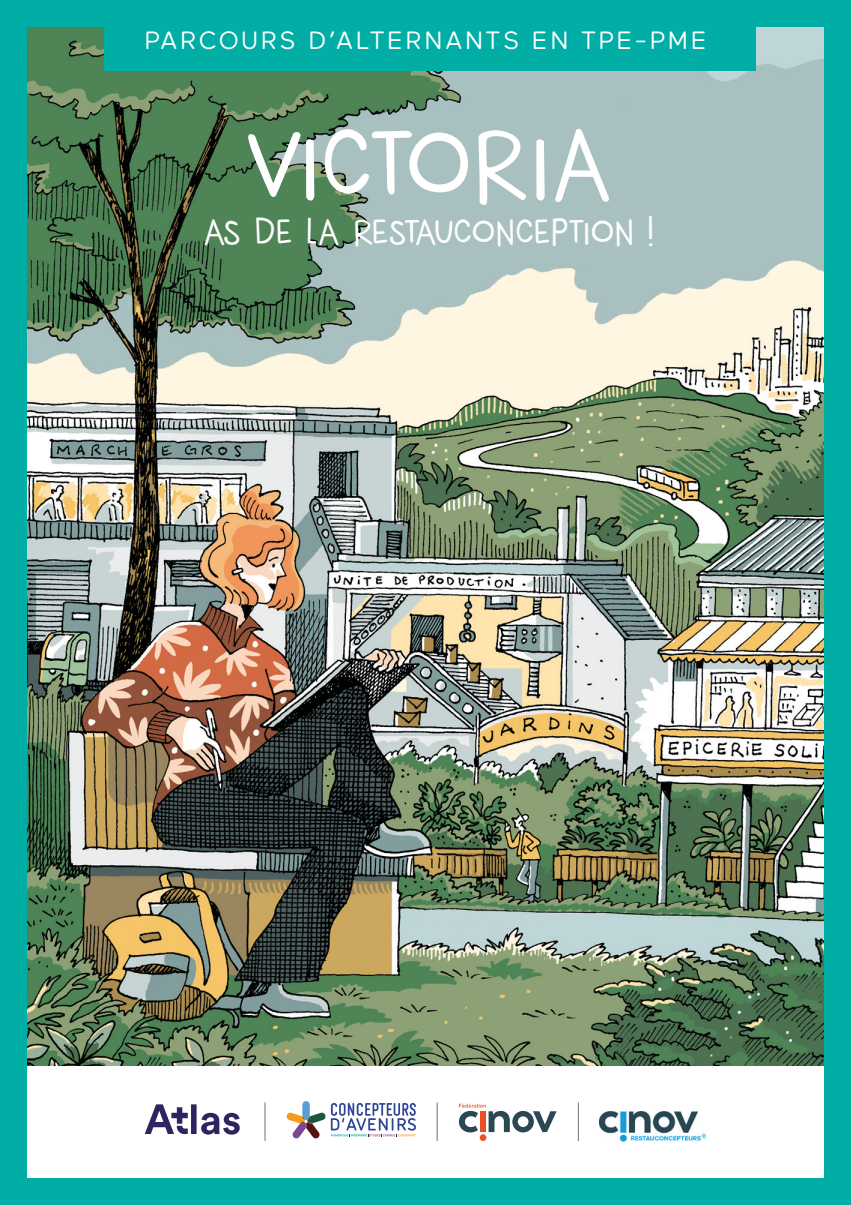
<style>
.page{position:relative;width:851px;height:1205px;background:#fff}
.page>*{position:absolute;margin:0;border:0;box-sizing:border-box;transform-origin:0 0}
.t1{font:105px "DK New Beginnings";color:#fff}
.t2{font:37.5px "DK New Beginnings";letter-spacing:-.025em;color:#fff}
.t3{font:25px "Maax Rounded";letter-spacing:.1em;color:#fff}
</style>
<div class="page">
<div style="left:0;top:0;width:850px;height:1205px;background:#00aea6"></div>
<img style="left:27px;top:28px;width:796px;height:1038px">
<div style="left:27px;top:1066px;width:796px;height:111px;background:#fff"></div>
<div style="left:105px;top:9px;width:650px;height:62px;background:#00aea6"></div>
<hr style="left:264px;top:1102px;width:1px;height:39px;background:#70706f">
<hr style="left:436px;top:1102px;width:1px;height:39px;background:#70706f">
<hr style="left:578px;top:1102px;width:1px;height:39px;background:#70706f">
<svg style="left:287px;top:1101px;width:129px;height:37px"></svg>
<svg style="left:459px;top:1103px;width:97px;height:29px"></svg>
<div style="left:479px;top:1134px;width:7px;height:7px;background:#e94e25;border-radius:50%"></div>
<div style="left:480px;top:1111px;width:6px;height:21px;background:#e94e25"></div>
<svg style="left:145px;top:1104px;width:95px;height:30px"></svg>
<img style="left:599px;top:1111px;width:107px;height:31px">
<p class="t3" style="left:144px;top:26px;width:563px">PARCOURS D’ALTERNANTS EN TPE-PME</p>
<p class="t1" style="left:243px;top:96px;width:373px">VICToRIA</p>
<p class="t2" style="left:203px;top:207px;width:452px">AS DE LA RESTAUCoNCEPTIoN !</p>
</div>
